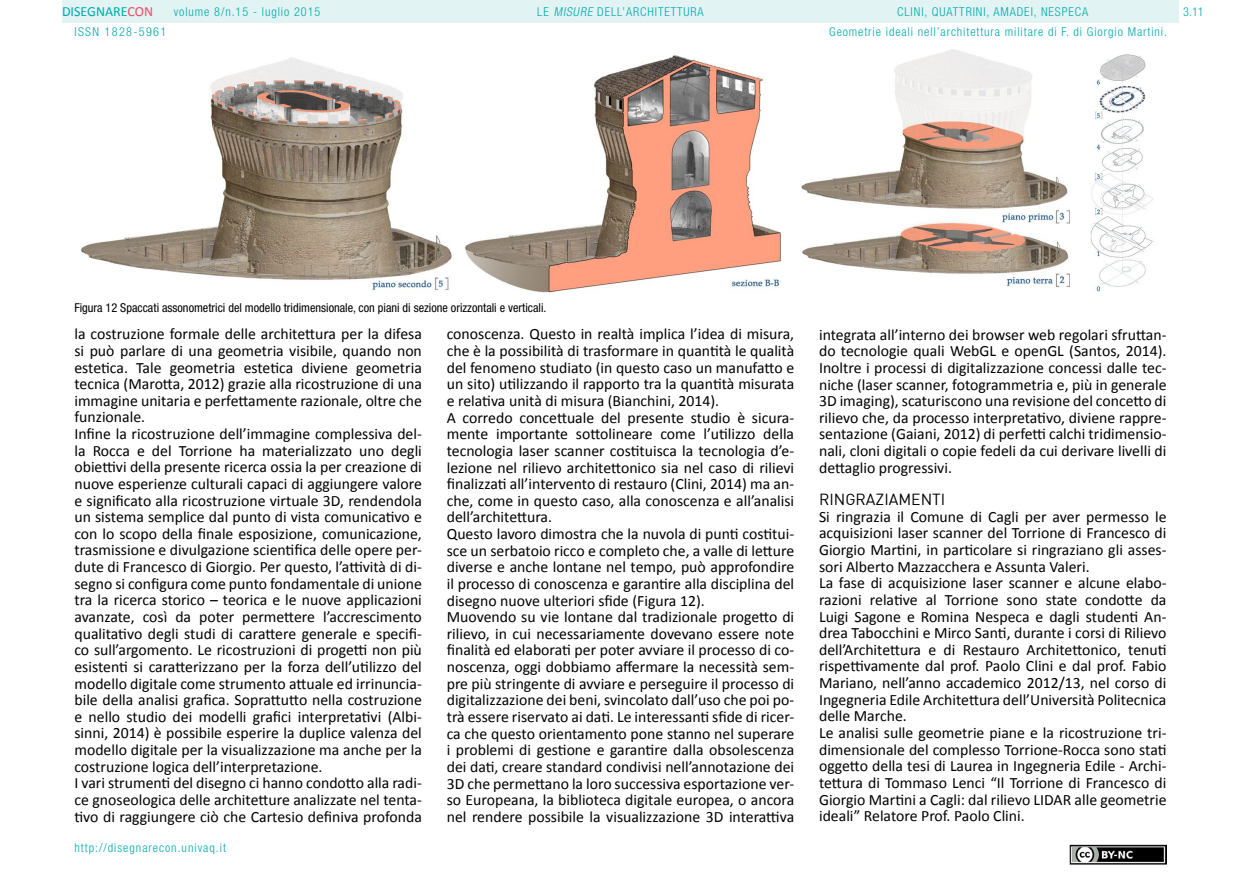
<style>
.page{position:relative;width:1241px;height:893px;background:#fff}
.page>*{position:absolute;margin:0;border:0;box-sizing:border-box;transform-origin:0 0}
.t1{font:15.75px/16.6px "Calibri";color:#000}
.t2{font:15.75px "DIN";color:#000}
.t3{font:14px "Calibri";color:#00aaad}
.t4{font:300 condensed 12.25px/19.4px "Helvetica Neue LT Std";letter-spacing:.075em;color:#00aaad}
.t5{font:condensed 12.25px "Helvetica Neue LT Std";color:#000}
.t6{font:300 condensed 12.25px "Helvetica Neue LT Std";letter-spacing:.11em;color:#00aaad}
.s1{color:#f24862}
.s2{font-style:italic}
</style>
<div class="page">
<div style="left:62px;top:0;width:1116px;height:23px;background:#e2f3f3"></div>
<img style="left:1069px;top:845px;width:97px;height:19px">
<img style="left:81px;top:50px;width:1073px;height:243px">
<p class="t3" style="left:62px;top:3px;width:93px">DISEGNARE<span class="s1">CON</span></p>
<p class="t4" style="left:897px;top:2px;width:13px">Clini</p>
<p class="t4" style="left:924px;top:2px;width:22px">, quattrini</p>
<p class="t4" style="left:986px;top:2px;width:15px">, amadei</p>
<p class="t4" style="left:174px;top:2px;width:148px">volume 8/n.15 - luglio 2015</p>
<p class="t4" style="left:537px;top:2px;width:168px">LE <span class="s2">MISURE</span> DELL’ARCHITETTURA</p>
<p class="t4" style="left:1182px;top:2px;width:22px">3.11</p>
<p class="t4" style="left:829px;top:2px;width:339px;text-indent:205px">, nespeca<br>Geometrie ideali nell’architettura militare di F. di Giorgio Martini.</p>
<p class="t6" style="left:74px;top:24px;width:93px">ISSN 1828-5961</p>
<p class="t5" style="left:74px;top:300px;width:473px">Figura 12 Spaccati assonometrici del modello tridimensionale, con piani di sezione orizzontali e verticali.</p>
<p class="t1" style="left:74px;top:325px;width:349px">la costruzione formale delle architettura per la difesa si può parlare di una geometria visibile, quando non estetica. Tale geometria estetica diviene geometria tecnica (Marotta, 2012) grazie alla ricostruzione di una immagine unitaria e perfettamente razionale, oltre che funzionale.<br>Infine la ricostruzione dell’immagine complessiva del&shy;la Rocca e del Torrione ha materializzato uno degli obiettivi della presente ricerca ossia la per creazione di nuove esperienze culturali capaci di aggiungere valore e significato alla ricostruzione virtuale 3D, rendendola un sistema semplice dal punto di vista comunicativo e con lo scopo della finale esposizione, comunicazione, trasmissione e divulgazione scientifica delle opere per&shy;dute di Francesco di Giorgio. Per questo, l’attività di di&shy;segno si configura come punto fondamentale di unione tra la ricerca storico – teorica e le nuove applicazioni avanzate, così da poter permettere l’accrescimento qualitativo degli studi di carattere generale e specifi&shy;co sull’argomento. Le ricostruzioni di progetti non più esistenti si caratterizzano per la forza dell’utilizzo del modello digitale come strumento attuale ed irrinuncia&shy;bile della analisi grafica. Soprattutto nella costruzione e nello studio dei modelli grafici interpretativi (Albi&shy;sinni, 2014) è possibile esperire la duplice valenza del modello digitale per la visualizzazione ma anche per la costruzione logica dell’interpretazione.<br>I vari strumenti del disegno ci hanno condotto alla radi&shy;ce gnoseologica delle architetture analizzate nel tenta&shy;tivo di raggiungere ciò che Cartesio definiva profonda</p>
<p class="t1" style="left:446px;top:325px;width:349px">conoscenza. Questo in realtà implica l’idea di misura, che è la possibilità di trasformare in quantità le qualità del fenomeno studiato (in questo caso un manufatto e un sito) utilizzando il rapporto tra la quantità misurata e relativa unità di misura (Bianchini, 2014).<br>A corredo concettuale del presente studio è sicura&shy;mente importante sottolineare come l’utilizzo della tecnologia laser scanner costituisca la tecnologia d’e&shy;lezione nel rilievo architettonico sia nel caso di rilievi finalizzati all’intervento di restauro (Clini, 2014) ma an&shy;che, come in questo caso, alla conoscenza e all’analisi dell’architettura.<br>Questo lavoro dimostra che la nuvola di punti costitui&shy;sce un serbatoio ricco e completo che, a valle di letture diverse e anche lontane nel tempo, può approfondire il processo di conoscenza e garantire alla disciplina del disegno nuove ulteriori sfide (Figura 12).<br>Muovendo su vie lontane dal tradizionale progetto di rilievo, in cui necessariamente dovevano essere note finalità ed elaborati per poter avviare il processo di co&shy;noscenza, oggi dobbiamo affermare la necessità sem&shy;pre più stringente di avviare e perseguire il processo di digitalizzazione dei beni, svincolato dall’uso che poi po&shy;trà essere riservato ai dati. Le interessanti sfide di ricer&shy;ca che questo orientamento pone stanno nel superare i problemi di gestione e garantire dalla obsolescenza dei dati, creare standard condivisi nell’annotazione dei 3D che permettano la loro successiva esportazione ver&shy;so Europeana, la biblioteca digitale europea, o ancora nel rendere possibile la visualizzazione 3D interattiva</p>
<p class="t1" style="left:819px;top:325px;width:349px;text-align:justify">integrata all’interno dei browser web regolari sfruttan&shy;do tecnologie quali WebGL e openGL (Santos, 2014).<br>Inoltre i processi di digitalizzazione concessi dalle tec&shy;niche (laser scanner, fotogrammetria e, più in generale 3D imaging), scaturiscono una revisione del concetto di rilievo che, da processo interpretativo, diviene rappre&shy;sentazione (Gaiani, 2012) di perfetti calchi tridimensio&shy;nali, cloni digitali o copie fedeli da cui derivare livelli di dettaglio progressivi.</p>
<p class="t2" style="left:819px;top:490px;width:124px">RI NGRAZIAMENTI</p>
<p class="t1" style="left:819px;top:507px;width:349px">Si ringrazia il Comune di Cagli per aver permesso le acquisizioni laser scanner del Torrione di Francesco di Giorgio Martini, in particolare si ringraziano gli asses&shy;sori Alberto Mazzacchera e Assunta Valeri.<br>La fase di acquisizione laser scanner e alcune elabo&shy;razioni relative al Torrione sono state condotte da Luigi Sagone e Romina Nespeca e dagli studenti An&shy;drea Tabocchini e Mirco Santi, durante i corsi di Rilievo dell’Architettura e di Restauro Architettonico, tenuti rispettivamente dal prof. Paolo Clini e dal prof. Fabio Mariano, nell’anno accademico 2012/13, nel corso di Ingegneria Edile Architettura dell’Università Politecnica delle Marche.<br>Le analisi sulle geometrie piane e la ricostruzione tri&shy;dimensionale del complesso Torrione-Rocca sono stati oggetto della tesi di Laurea in Ingegneria Edile - Archi&shy;tettura di Tommaso Lenci “Il Torrione di Francesco di Giorgio Martini a Cagli: dal rilievo LIDAR alle geometrie ideali” Relatore Prof. Paolo Clini.</p>
<p class="t4" style="left:74px;top:838px;width:153px">http://disegnarecon.univaq.it</p>
</div>
